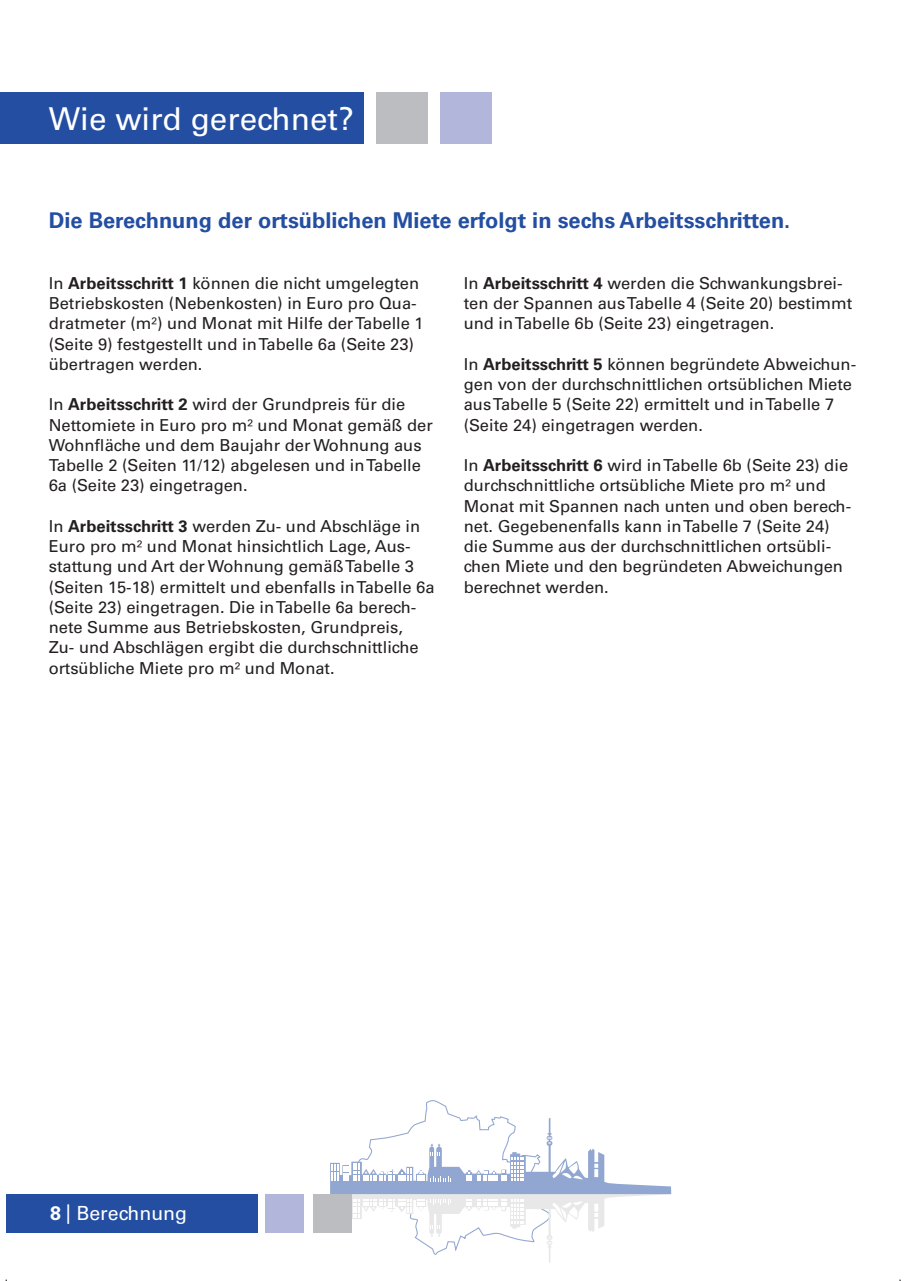
<style>
.page{position:relative;width:905px;height:1281px;background:#fff}
.page>*{position:absolute;margin:0;border:0;box-sizing:border-box;transform-origin:0 0}
.t1{font:31.5px "Univers LT Std";color:#fff}
.t2{font:700 21.75px "Univers LT Std";color:#244ea1}
.t3{font:19.5px "Univers LT Std";color:#fff}
.t4{font:16.5px/20.2px "Univers LT Std";color:#231f20}
.s1{font-weight:700}
</style>
<div class="page">
<div style="left:6px;top:1194px;width:251px;height:38px;background:#244ea1"></div>
<div style="left:266px;top:1194px;width:38px;height:38px;background:#b2b6db"></div>
<svg style="left:330px;top:1100px;width:341px;height:163px"></svg>
<div style="left:313px;top:1194px;width:38px;height:38px;background:#bcbdc0"></div>
<div style="left:0;top:93px;width:363px;height:51px;background:#244ea1"></div>
<div style="left:376px;top:93px;width:51px;height:51px;background:#bcbdc0"></div>
<div style="left:440px;top:93px;width:51px;height:51px;background:#b2b6db"></div>
<h1 class="t1" style="left:49px;top:100px;width:306px">Wie wird gerechnet?</h1>
<h2 class="t2" style="left:49px;top:208px;width:742px">Die Berechnung der ortsü blichen Miete erfolgt in sechs Arbeitsschritten.</h2>
<p class="t4" style="left:49px;top:273px;width:376px">In <span class="s1">Arbeitsschritt 1</span> können die nicht umgelegten Betriebskosten (Nebenkosten) in Euro pro Qua&shy;dratmeter (m²) und Monat mit Hilfe der Tabelle 1 (Seite 9) festgestellt und in Tabelle 6a (Seite 23) übertragen werden.</p>
<p class="t4" style="left:49px;top:394px;width:385px">In <span class="s1">Arbeitsschritt 2</span> wird der Grundpreis für die Nettomiete in Euro pro m² und Monat gemäß der Wohnfläche und dem Baujahr der Wohnung aus Tabelle 2 (Seiten 11/12) abgelesen und in Tabelle 6a (Seite 23) eingetragen.</p>
<p class="t4" style="left:49px;top:516px;width:387px">In <span class="s1">Arbeitsschritt 3</span> werden Zu- und Abschläge in Euro pro m² und Monat hinsichtlich Lage, Aus&shy;stattung und Art der Wohnung gemäß Tabelle 3 (Seiten 15-18) ermittelt und ebenfalls in Tabelle 6a (Seite 23) eingetragen. Die in Tabelle 6a berech&shy;nete Summe aus Betriebskosten, Grundpreis,<br>Zu- und Abschlägen ergibt die durchschnittliche ortsübliche Miete pro m² und Monat.</p>
<p class="t4" style="left:463px;top:273px;width:390px">In <span class="s1">Arbeitsschritt 4</span> werden die Schwankungsbrei&shy;ten der Spannen aus Tabelle 4 (Seite 20) bestimmt und in Tabelle 6b (Seite 23) eingetragen.</p>
<p class="t4" style="left:463px;top:354px;width:394px">In <span class="s1">Arbeitsschritt 5</span> können begründete Abweichun&shy;gen von der durchschnittlichen ortsüblichen Miete aus Tabelle 5 (Seite 22) ermittelt und in Tabelle 7 (Seite 24) eingetragen werden.</p>
<p class="t4" style="left:463px;top:455px;width:389px">In <span class="s1">Arbeitsschritt 6</span> wird in Tabelle 6b (Seite 23) die durchschnittliche ortsübliche Miete pro m² und Monat mit Spannen nach unten und oben berech&shy;net. Gegebenenfalls kann in Tabelle 7 (Seite 24) die Summe aus der durchschnittlichen ortsübli&shy;chen Miete und den begründeten Abweichungen berechnet werden.</p>
<p class="t3" style="left:50px;top:1202px;width:138px"><span class="s1">8</span> | Berechnung</p>
</div>
